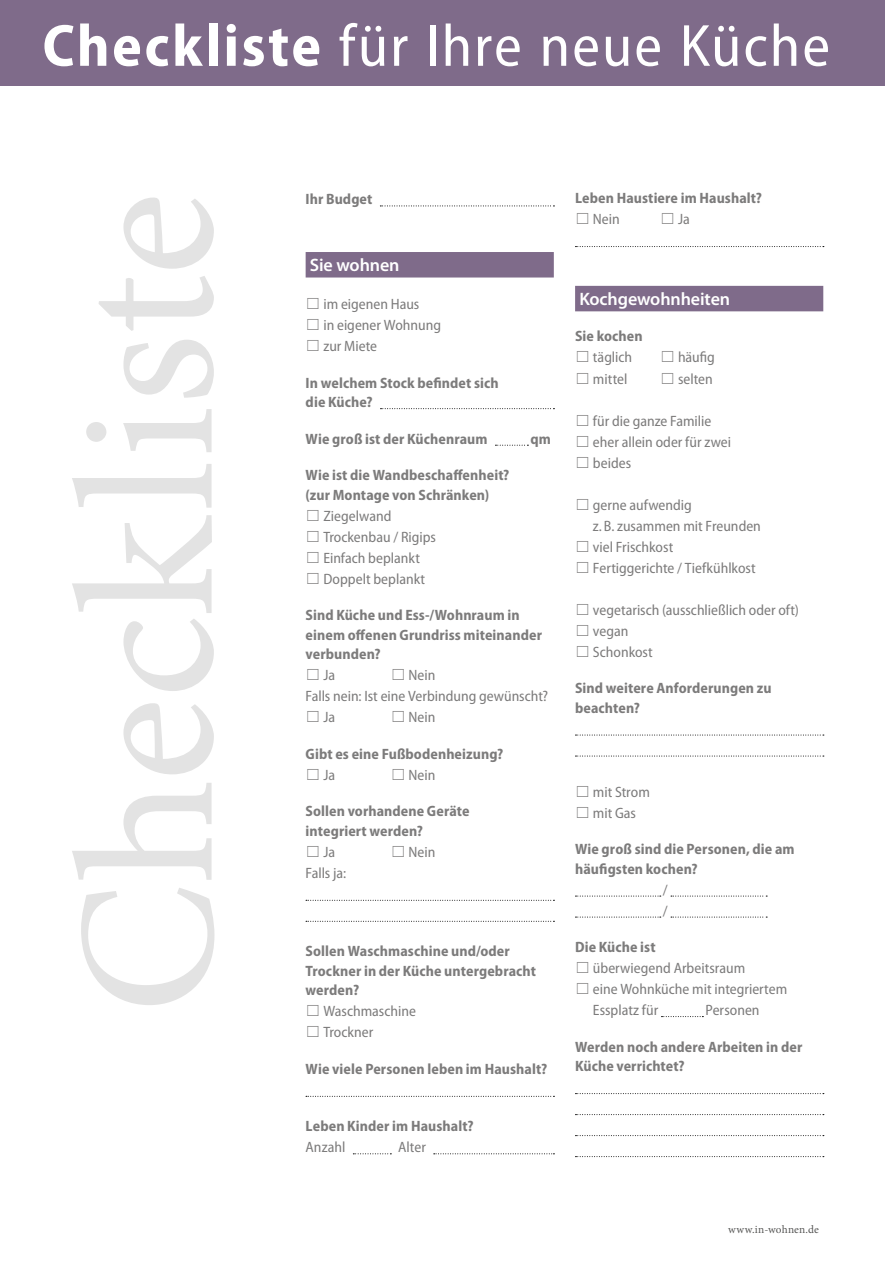
<style>
.page{position:relative;width:885px;height:1263px;background:#fff}
.page>*{position:absolute;margin:0;border:0;box-sizing:border-box;transform-origin:0 0}
.t1{font:196.05px "Minion Pro";color:#e3e3e3}
.t2{font:semi-condensed 60px "Myriad Pro";letter-spacing:.035em;color:#fff}
.t3{font:600 18px "Myriad Pro";letter-spacing:-.005em;color:#fff}
.t4{font:700 semi-condensed 15px/19.5px "Myriad Pro";letter-spacing:.005em;color:#7c7b7b}
.t5{font:semi-condensed 15px/21px "Myriad Pro";color:#7c7b7b}
.t6{font:11.25px "Minion Pro";letter-spacing:.01em;color:#575756}
.s1{font-weight:700}
.s2{font-family:"MS Gothic";font-stretch:normal}
.s3{font-family:"MS Gothic";font-weight:400;font-stretch:normal}
.s4{font-weight:400}
</style>
<div class="page">
<div style="left:0;top:0;width:884px;height:85px;background:#7f6b8a"></div>
<svg style="left:380px;top:206px;width:174px;height:1px"></svg>
<div style="left:305px;top:252px;width:248px;height:25px;background:#7f6b8a"></div>
<svg style="left:380px;top:408px;width:174px;height:1px"></svg>
<svg style="left:495px;top:445px;width:33px;height:1px"></svg>
<svg style="left:306px;top:900px;width:248px;height:1px"></svg>
<svg style="left:306px;top:921px;width:248px;height:1px"></svg>
<svg style="left:306px;top:1096px;width:248px;height:1px"></svg>
<svg style="left:353px;top:1153px;width:38px;height:1px"></svg>
<svg style="left:433px;top:1153px;width:121px;height:1px"></svg>
<svg style="left:575px;top:246px;width:248px;height:1px"></svg>
<div style="left:575px;top:286px;width:248px;height:25px;background:#7f6b8a"></div>
<svg style="left:575px;top:735px;width:248px;height:1px"></svg>
<svg style="left:575px;top:756px;width:248px;height:1px"></svg>
<svg style="left:575px;top:896px;width:85px;height:1px"></svg>
<svg style="left:671px;top:896px;width:96px;height:1px"></svg>
<svg style="left:575px;top:917px;width:85px;height:1px"></svg>
<svg style="left:671px;top:917px;width:96px;height:1px"></svg>
<svg style="left:661px;top:1016px;width:42px;height:1px"></svg>
<svg style="left:575px;top:1093px;width:248px;height:1px"></svg>
<svg style="left:575px;top:1114px;width:248px;height:1px"></svg>
<svg style="left:575px;top:1135px;width:248px;height:1px"></svg>
<svg style="left:575px;top:1156px;width:248px;height:1px"></svg>
<h2 class="t2" style="left:43px;top:13px;width:789px"><span class="s1">Checkliste</span> für Ihre neue Küche</h2>
<h1 class="t1" style="left:18px;top:1014px;width:823px;rotate:-90deg">Checkliste</h1>
<p class="t4" style="left:305px;top:190px;width:68px">Ihr Budget</p>
<p class="t3" style="left:310px;top:255px;width:91px">Sie wohnen</p>
<p class="t5" style="left:305px;top:294px;width:137px"><span class="s2">☐</span> im eigenen Haus<br><span class="s2">☐</span> in eigener Wohnung <span class="s2">☐</span> zur Miete</p>
<p class="t4" style="left:305px;top:373px;width:195px">In welchem Stock befindet sich die Küche?</p>
<p class="t4" style="left:305px;top:429px;width:183px">Wie groß ist der Küchenraum</p>
<p class="t4" style="left:530px;top:429px;width:22px">qm</p>
<p class="t4" style="left:305px;top:466px;width:205px">Wie ist die Wandbeschaffenheit? (zur Montage von Schränken)</p>
<p class="t5" style="left:305px;top:505px;width:132px"><span class="s2">☐</span> Ziegelwand<br><span class="s2">☐</span> Trockenbau / Rigips <span class="s2">☐</span> Einfach beplankt <span class="s2">☐</span> Doppelt beplankt</p>
<p class="t4" style="left:305px;top:606px;width:238px">Sind Küche und Ess-/Wohnraum in einem offenen Grundriss miteinander verbunden?</p>
<p class="t5" style="left:305px;top:665px;width:31px"><span class="s2">☐</span> Ja</p>
<p class="t5" style="left:305px;top:665px;width:244px;text-indent:85px"><span class="s2">☐</span> Nein<br>Falls nein: Ist eine Verbindung gewünscht? <span class="s2">☐</span> Ja</p>
<p class="t5" style="left:390px;top:707px;width:46px"><span class="s2">☐</span> Nein</p>
<p class="t4" style="left:305px;top:743px;width:199px;line-height:21px">Gibt es eine Fußbodenheizung? <span class="s3">☐</span> <span class="s4">Ja</span></p>
<p class="t5" style="left:390px;top:764px;width:46px"><span class="s2">☐</span> Nein</p>
<p class="t4" style="left:305px;top:802px;width:165px">Sollen vorhandene Geräte integriert werden?</p>
<p class="t5" style="left:305px;top:841px;width:31px"><span class="s2">☐</span> Ja</p>
<p class="t5" style="left:390px;top:841px;width:46px"><span class="s2">☐</span> Nein</p>
<p class="t5" style="left:305px;top:862px;width:42px">Falls ja:</p>
<p class="t4" style="left:305px;top:942px;width:232px">Sollen Waschmaschine und/oder<br>Trockner in der Küche untergebracht werden?</p>
<p class="t5" style="left:305px;top:1001px;width:112px"><span class="s2">☐</span> Waschmaschine <span class="s2">☐</span> Trockner</p>
<p class="t4" style="left:305px;top:1059px;width:243px">Wie viele Personen leben im Haushalt?</p>
<p class="t4" style="left:305px;top:1117px;width:169px">Leben Kinder im Haushalt?</p>
<p class="t5" style="left:305px;top:1137px;width:41px">Anzahl</p>
<p class="t5" style="left:398px;top:1137px;width:29px">Alter</p>
<p class="t4" style="left:575px;top:188px;width:188px;line-height:21px">Leben Haustiere im Haushalt? <span class="s3">☐</span> <span class="s4">Nein</span></p>
<p class="t5" style="left:660px;top:209px;width:31px"><span class="s2">☐</span> Ja</p>
<p class="t3" style="left:579px;top:289px;width:152px">Kochgewohnheiten</p>
<p class="t4" style="left:575px;top:326px;width:69px;line-height:21px">Sie kochen <span class="s3">☐</span> <span class="s4">täglich</span></p>
<p class="t5" style="left:660px;top:347px;width:56px"><span class="s2">☐</span> häufig</p>
<p class="t5" style="left:575px;top:368px;width:54px"><span class="s2">☐</span> mittel</p>
<p class="t5" style="left:660px;top:368px;width:54px"><span class="s2">☐</span> selten</p>
<p class="t5" style="left:575px;top:410px;width:157px"><span class="s2">☐</span> für die ganze Familie<br><span class="s2">☐</span> eher allein oder für zwei <span class="s2">☐</span> beides</p>
<p class="t5" style="left:575px;top:494px;width:118px"><span class="s2">☐</span> gerne aufwendig</p>
<p class="t5" style="left:593px;top:515px;width:169px">z.B. zusammen mit Freunden</p>
<p class="t5" style="left:575px;top:536px;width:100px"><span class="s2">☐</span> viel Frischkost</p>
<p class="t5" style="left:575px;top:557px;width:182px"><span class="s2">☐</span> Fertiggerichte / Tiefkühlkost</p>
<p class="t5" style="left:575px;top:599px;width:225px"><span class="s2">☐</span> vegetarisch (ausschließlich oder oft) <span class="s2">☐</span> vegan<br><span class="s2">☐</span> Schonkost</p>
<p class="t4" style="left:575px;top:678px;width:198px">Sind weitere Anforderungen zu beachten?</p>
<p class="t5" style="left:575px;top:781px;width:76px"><span class="s2">☐</span> mit Strom <span class="s2">☐</span> mit Gas</p>
<p class="t4" style="left:575px;top:839px;width:221px">Wie groß sind die Personen, die am häufigsten kochen?</p>
<p class="t5" style="left:663px;top:879px;width:6px">/ /</p>
<p class="t4" style="left:575px;top:937px;width:82px">Die Küche ist</p>
<p class="t5" style="left:575px;top:958px;width:172px"><span class="s2">☐</span> überwiegend Arbeitsraum</p>
<p class="t5" style="left:575px;top:979px;width:213px"><span class="s2">☐</span> eine Wohnküche mit integriertem</p>
<p class="t5" style="left:593px;top:1000px;width:67px">Essplatz für</p>
<p class="t5" style="left:705px;top:1000px;width:56px">Personen</p>
<p class="t4" style="left:575px;top:1037px;width:229px">Werden noch andere Arbeiten in der<br>Küche verrichtet?</p>
<p class="t6" style="left:728px;top:1222px;width:92px">www.in-wohnen.de</p>
</div>
